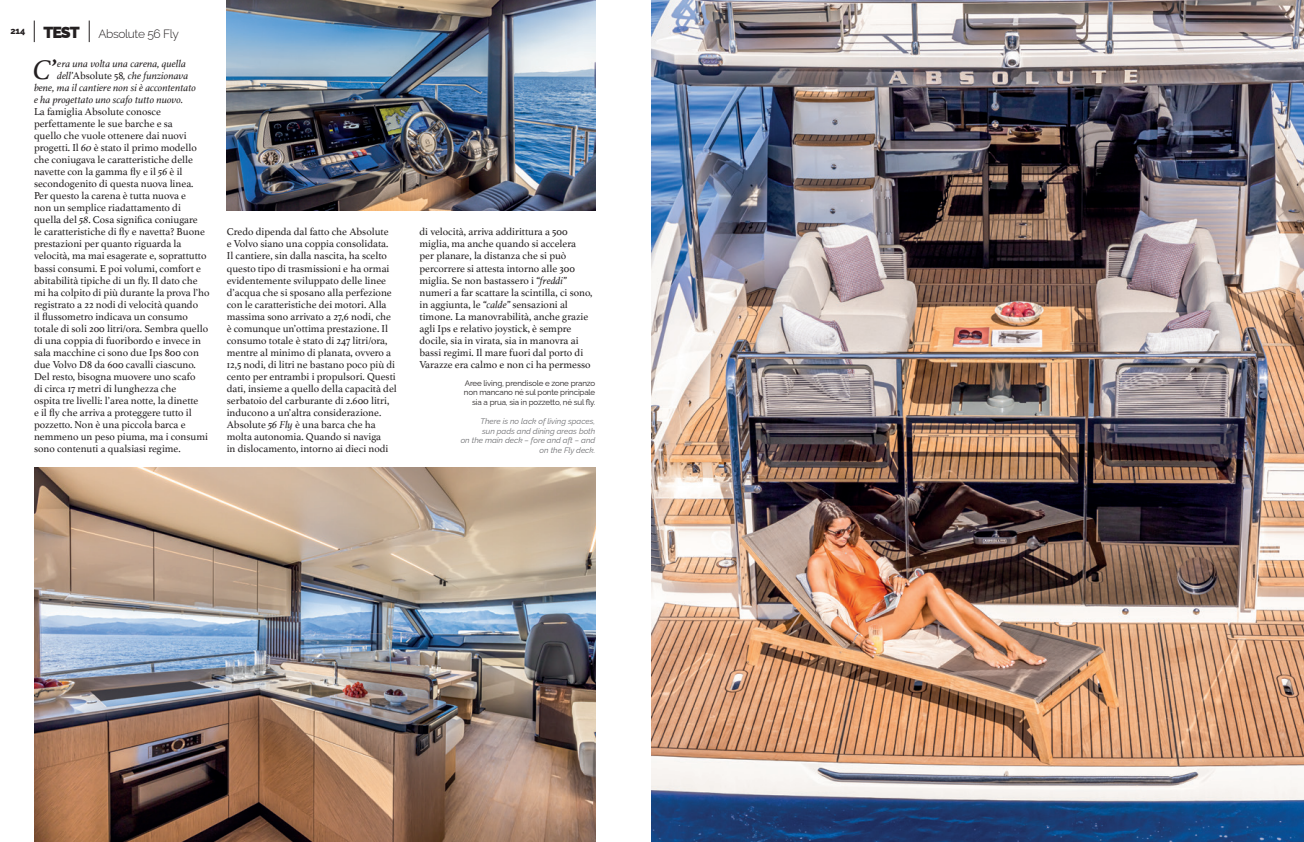
<style>
.page{position:relative;width:1304px;height:842px;background:#fff}
.page>*{position:absolute;margin:0;border:0;box-sizing:border-box;transform-origin:0 0}
.t1{font:italic 28.8px "Athelas";color:#231f20}
.t2{font:300 12px "Raleway";letter-spacing:-.03em;color:#231f20}
.t3{font:10.5px/12px "Athelas";color:#231f20}
.t4{font:italic 10.5px "Athelas";color:#231f20}
.t5{font:8px/9.6px "Raleway";letter-spacing:-.02em;color:#231f20;text-align:right}
.t6{font:italic 8px/9.6px "Raleway";color:#6c6d70;text-align:right}
.s1{font-weight:900;font-size:16px}
.s2{font-style:normal}
.s3{font-style:italic}
</style>
<div class="page">
<svg style="left:34px;top:21px;width:1px;height:21px"></svg>
<svg style="left:89px;top:21px;width:1px;height:21px"></svg>
<img style="left:652px;top:0;width:652px;height:842px">
<img style="left:34px;top:468px;width:561px;height:374px">
<img style="left:227px;top:0;width:368px;height:211px">
<p class="t2" style="left:10px;top:24px;width:170px"><sup>214</sup> <span class="s1">TEST</span> Absolute 56 Fly</p>
<p class="t1" style="left:33px;top:47px;width:24px">C’</p>
<p class="t4" style="left:57px;top:56px;width:130px">era una volta una carena, quella</p>
<p class="t4" style="left:57px;top:68px;width:133px">dell’<span class="s2">Absolute 58</span>, che funzionava</p>
<p class="t4" style="left:34px;top:80px;width:164px">bene, ma il cantiere non si è accontentato</p>
<p class="t4" style="left:34px;top:92px;width:150px">e ha progettato uno scafo tutto nuovo.</p>
<p class="t3" style="left:34px;top:106px;width:128px">La famiglia Absolute conosce</p>
<p class="t3" style="left:34px;top:118px;width:140px">perfettamente le sue barche e sa</p>
<p class="t3" style="left:34px;top:130px;width:154px">quello che vuole ottenere dai nuovi</p>
<p class="t3" style="left:34px;top:142px;width:164px">progetti. Il <span class="s3">60</span> è stato il primo modello</p>
<p class="t3" style="left:34px;top:154px;width:160px">che coniugava le caratteristiche delle</p>
<p class="t3" style="left:34px;top:166px;width:150px">navette con la gamma fly e il <span class="s3">56</span> è il</p>
<p class="t3" style="left:34px;top:178px;width:161px">secondogenito di questa nuova linea.</p>
<p class="t3" style="left:34px;top:190px;width:154px">Per questo la carena è tutta nuova e</p>
<p class="t3" style="left:34px;top:202px;width:148px">non un semplice riadattamento di</p>
<p class="t3" style="left:34px;top:214px;width:165px">quella del <span class="s3">58</span>. Cosa significa coniugare</p>
<p class="t3" style="left:34px;top:226px;width:173px">le caratteristiche di fly e navetta? Buone</p>
<p class="t3" style="left:34px;top:238px;width:149px">prestazioni per quanto riguarda la</p>
<p class="t3" style="left:34px;top:250px;width:174px">velocità, ma mai esagerate e, soprattutto</p>
<p class="t3" style="left:34px;top:262px;width:169px">bassi consumi. E poi volumi, comfort e</p>
<p class="t3" style="left:34px;top:274px;width:165px">abitabilità tipiche di un fly. Il dato che</p>
<p class="t3" style="left:34px;top:286px;width:177px">mi ha colpito di più durante la prova l’ho</p>
<p class="t3" style="left:34px;top:298px;width:166px">registrato a 22 nodi di velocità quando</p>
<p class="t3" style="left:34px;top:310px;width:155px">il flussometro indicava un consumo</p>
<p class="t3" style="left:34px;top:322px;width:176px">totale di soli 200 litri/ora. Sembra quello</p>
<p class="t3" style="left:34px;top:334px;width:168px">di una coppia di fuoribordo e invece in</p>
<p class="t3" style="left:34px;top:346px;width:166px">sala macchine ci sono due Ips 800 con</p>
<p class="t3" style="left:34px;top:358px;width:163px">due Volvo D8 da 600 cavalli ciascuno.</p>
<p class="t3" style="left:34px;top:370px;width:163px">Del resto, bisogna muovere uno scafo</p>
<p class="t3" style="left:34px;top:382px;width:144px">di circa 17 metri di lunghezza che</p>
<p class="t3" style="left:34px;top:394px;width:166px">ospita tre livelli: l’area notte, la dinette</p>
<p class="t3" style="left:34px;top:406px;width:159px">e il fly che arriva a proteggere tutto il</p>
<p class="t3" style="left:34px;top:418px;width:153px">pozzetto. Non è una piccola barca e</p>
<p class="t3" style="left:34px;top:430px;width:176px">nemmeno un peso piuma, ma i consumi</p>
<p class="t3" style="left:34px;top:442px;width:148px">sono contenuti a qualsiasi regime.</p>
<p class="t3" style="left:227px;top:226px;width:172px">Credo dipenda dal fatto che Absolute<br>e Volvo siano una coppia consolidata.<br>Il cantiere, sin dalla nascita, ha scelto questo tipo di trasmissioni e ha ormai evidentemente sviluppato delle linee d’acqua che si sposano alla perfezione con le caratteristiche dei motori. Alla massima sono arrivato a 27,6 nodi, che è comunque un’ottima prestazione. Il consumo totale è stato di 247 litri/ora, mentre al minimo di planata, ovvero a 12,5 nodi, di litri ne bastano poco più di cento per entrambi i propulsori. Questi dati, insieme a quello della capacità del serbatoio del carburante di 2.600 litri, inducono a un’altra considerazione.<br>Absolute <span class="s3">56 Fly</span> è una barca che ha molta autonomia. Quando si naviga<br>in dislocamento, intorno ai dieci nodi</p>
<p class="t3" style="left:420px;top:226px;width:174px">di velocità, arriva addirittura a 500 miglia, ma anche quando si accelera per planare, la distanza che si può percorrere si attesta intorno alle 300 miglia. Se non bastassero i <span class="s3">“freddi” </span>numeri a far scattare la scintilla, ci sono, in aggiunta, le <span class="s3">“calde”</span> sensazioni al timone. La manovrabilità, anche grazie agli Ips e relativo joystick, è sempre docile, sia in virata, sia in manovra ai bassi regimi. Il mare fuori dal porto di Varazze era calmo e non ci ha permesso</p>
<p class="t5" style="left:464px;top:377px;width:133px">Aree living, prendisole e zone pranzo non mancano né sul ponte principale sia a prua, sia in pozzetto, né sul fly.</p>
<p class="t6" style="left:480px;top:415px;width:116px">There is no lack of living spaces,</p>
<p class="t6" style="left:482px;top:425px;width:115px">sun pads and dining areas both</p>
<p class="t6" style="left:461px;top:435px;width:136px">on the main deck – fore and aft – and on the Fly deck.</p>
</div>
